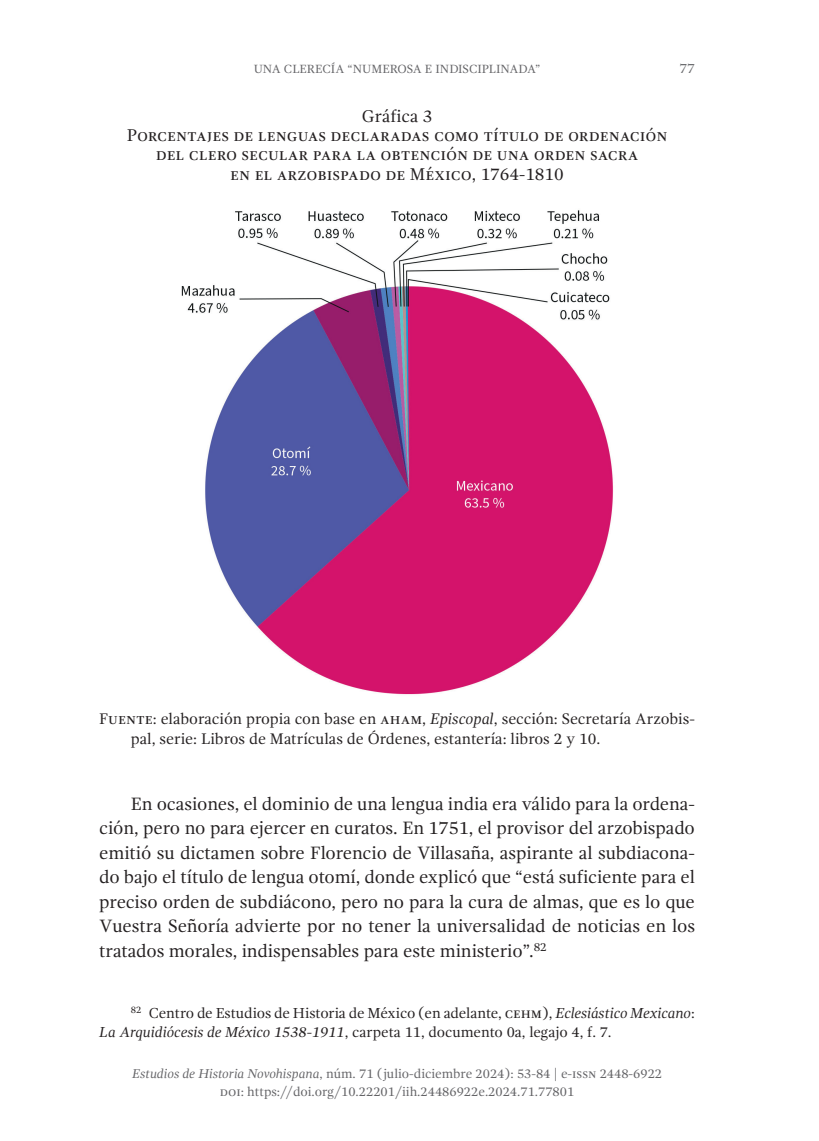
<style>
.page{position:relative;width:819px;height:1141px;background:#fff}
.page>*{position:absolute;margin:0;border:0;box-sizing:border-box;transform-origin:0 0}
.t1{font:18.38px/24.5px "Gandhi Serif";letter-spacing:-.005em;color:#231f20;text-align:justify}
.t2{font:17.5px/19.2px "Gandhi Serif";color:#231f20;text-align:center}
.t3{font:15.75px/19.2px "Gandhi Serif";color:#231f20}
.t4{font:14.88px/19.2px "Gandhi Serif";letter-spacing:-.005em;color:#231f20}
.t5{font:14px "Gandhi Serif";color:#6c6d70}
.t6{font:13.12px/17.5px "Gandhi Serif";color:#636366;text-align:center}
.t7{font:12.25px "Gandhi Serif";color:#636366}
.s1{font-style:italic}
</style>
<div class="page">
<img style="left:181px;top:210px;width:432px;height:485px">
<p class="t7" style="left:254px;top:62px;width:288px">UNA CLERECÍA “NUMEROSA E INDISCIPLINADA”</p>
<p class="t5" style="left:679px;top:61px;width:17px">77</p>
<p class="t2" style="left:127px;top:106px;width:542px">Gráfica 3<br>Porcentajes de lenguas declaradas como título de ordenación del clero secular para la obtención de una orden sacra<br>en el arzobispado de México, 1764-1810</p>
<p class="t3" style="left:131px;top:710px;width:565px;text-indent:-32px">Fuente: elaboración propia con base en aham, <span class="s1">Episcopal</span>, sección: Secretaría Arzobis&shy;pal, serie: Libros de Matrículas de Órdenes, estantería: libros 2 y 10.</p>
<p class="t1" style="left:99px;top:792px;width:597px;text-indent:31px">En ocasiones, el dominio de una lengua india era válido para la ordena&shy;ción, pero no para ejercer en curatos. En 1751, el provisor del arzobispado emitió su dictamen sobre Florencio de Villasaña, aspirante al subdiacona&shy;do bajo el título de lengua otomí, donde explicó que “está suficiente para el preciso orden de subdiácono, pero no para la cura de almas, que es lo que Vuestra Señoría advierte por no tener la universalidad de noticias en los tratados morales, indispensables para este ministerio”.<sup>82</sup></p>
<p class="t4" style="left:99px;top:1003px;width:597px;text-indent:32px"><sup>82</sup> Centro de Estudios de Historia de México (en adelante, cehm), <span class="s1">Eclesiástico Mexicano</span>:<br><span class="s1">La Arquidiócesis de México 1538-1911</span>, carpeta 11, documento 0a, legajo 4, f. 7.</p>
<p class="t6" style="left:132px;top:1065px;width:531px"><span class="s1">Estudios de Historia Novohispana</span>, núm. 71 (julio-diciembre 2024): 53-84 | e-issn 2448-6922 doi: https://doi.org/10.22201/iih.24486922e.2024.71.77801</p>
</div>
